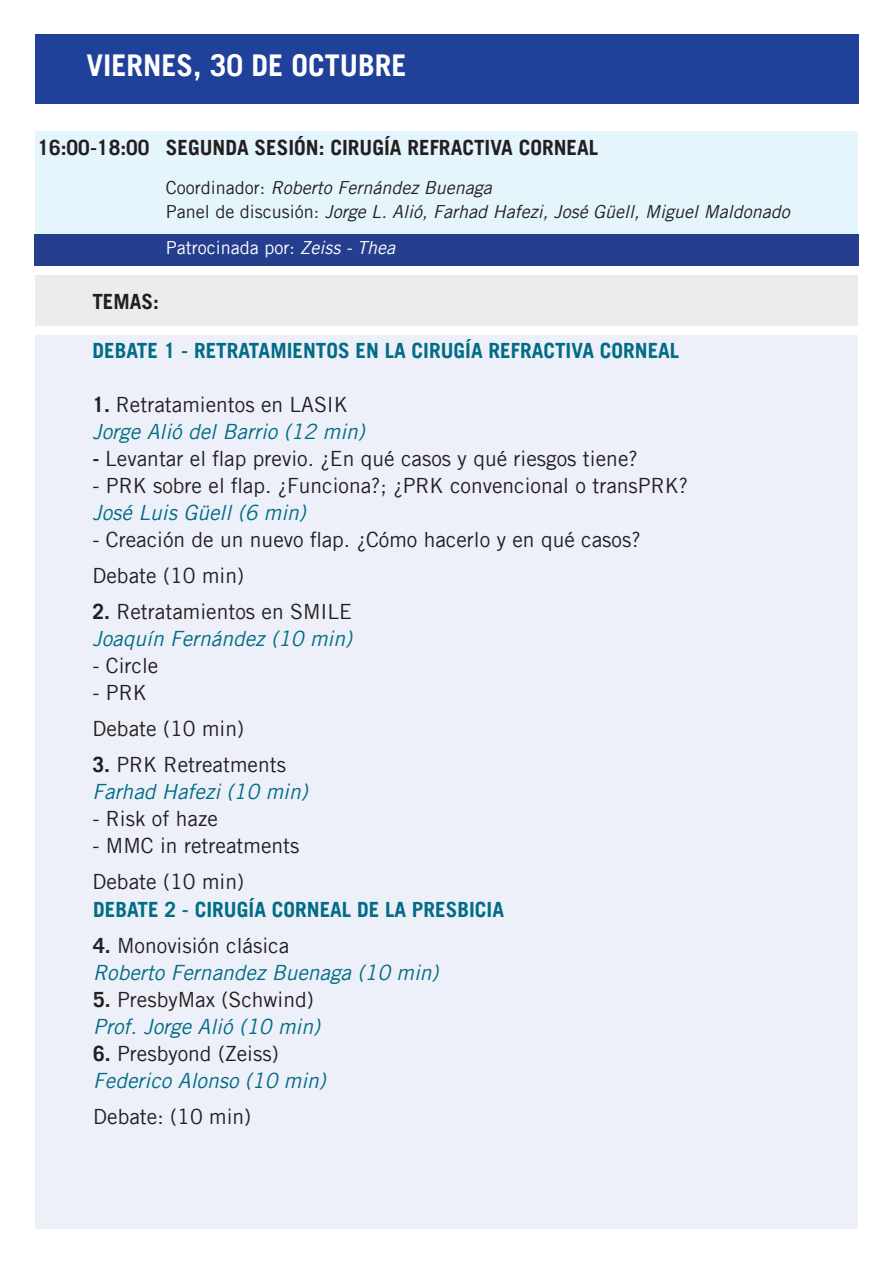
<style>
.page{position:relative;width:893px;height:1263px;background:#fff}
.page>*{position:absolute;margin:0;border:0;box-sizing:border-box;transform-origin:0 0}
.t1{font:700 30px "Trade Gothic LT";color:#fff}
.t2{font:21px/27px "Trade Gothic LT";color:#231f20}
.t3{font:italic 21px/27px "Trade Gothic LT";color:#006c85}
.t4{font:700 21px "Trade Gothic LT";color:#006c85}
.t5{font:700 21px "Trade Gothic LT";color:#231f20}
.t6{font:italic 18px "Trade Gothic LT";color:#231f20}
.t7{font:18px "Trade Gothic LT";color:#fff}
.s1{font-style:normal}
.s2{font-style:italic}
.s3{font-weight:700;font-style:normal;color:#231f20}
.s4{font-style:normal;color:#231f20}
.s5{font-weight:700}
.s6{font-style:italic;color:#006c85}
</style>
<div class="page">
<div style="left:35px;top:35px;width:824px;height:69px;background:#20419a"></div>
<div style="left:35px;top:131px;width:823px;height:135px;background:#e5f5fc"></div>
<div style="left:34px;top:234px;width:825px;height:32px;background:#253f8e"></div>
<div style="left:35px;top:276px;width:823px;height:50px;background:#ececec"></div>
<div style="left:35px;top:335px;width:823px;height:894px;background:#eef0f9"></div>
<p class="t1" style="left:86px;top:47px;width:322px">VIERNES, 30 DE OCTUBRE</p>
<p class="t5" style="left:37px;top:135px;width:114px">16:00-18:00</p>
<p class="t5" style="left:166px;top:135px;width:434px">SEGUNDA SESIÓN: CIRUGÍA REFRACTIVA CORNEAL</p>
<p class="t6" style="left:166px;top:177px;width:328px"><span class="s1">Coordinador:</span> Roberto Fernández Buenaga</p>
<p class="t6" style="left:166px;top:201px;width:625px"><span class="s1">Panel de discusión:</span> Jorge L. Alió, Farhad Hafezi, José Güell, Miguel Maldonado</p>
<p class="t7" style="left:166px;top:237px;width:231px">Patrocinada por: <span class="s2">Zeiss - Thea</span></p>
<p class="t5" style="left:92px;top:289px;width:68px">TEMAS:</p>
<p class="t4" style="left:92px;top:337px;width:588px">DEBATE 1 - RETRATAMIENTOS EN LA CIRUGÍA REFRACTIVA CORNEAL</p>
<p class="t3" style="left:92px;top:391px;width:274px"><span class="s3">1.</span> <span class="s4">Retratamientos en LASIK<br></span>Jorge Alió del Barrio (12 min)</p>
<p class="t2" style="left:92px;top:445px;width:547px"><span class="s5">-</span> Levantar el flap previo. ¿En qué casos y qué riesgos tiene?</p>
<p class="t2" style="left:92px;top:472px;width:597px">- PRK sobre el flap. ¿Funciona?; ¿PRK convencional o transPRK?<br><span class="s6">José Luis Güell (6 min)</span></p>
<p class="t2" style="left:92px;top:521px;width:550px;line-height:36px">- Creación de un nuevo flap. ¿Cómo hacerlo y en qué casos?<br>Debate (10 min)</p>
<p class="t3" style="left:92px;top:598px;width:261px"><span class="s3">2.</span> <span class="s4">Retratamientos en SMILE<br></span>Joaquín Fernández (10 min)</p>
<p class="t2" style="left:92px;top:652px;width:67px">- Circle</p>
<p class="t2" style="left:92px;top:679px;width:56px">- PRK</p>
<p class="t2" style="left:92px;top:715px;width:153px">Debate (10 min)</p>
<p class="t3" style="left:92px;top:751px;width:217px"><span class="s3">3.</span> <span class="s4">PRK Retreatments<br></span>Farhad Hafezi (10 min)</p>
<p class="t2" style="left:92px;top:805px;width:127px">- Risk of haze</p>
<p class="t2" style="left:92px;top:832px;width:208px">- MMC in retreatments</p>
<p class="t2" style="left:92px;top:868px;width:153px">Debate (10 min)</p>
<p class="t4" style="left:93px;top:896px;width:412px">DEBATE 2 - CIRUGÍA CORNEAL DE LA PRESBICIA</p>
<p class="t3" style="left:93px;top:931px;width:347px"><span class="s3">4.</span> <span class="s4">Monovisión clásica<br></span>Roberto Fernandez Buenaga (10 min)</p>
<p class="t3" style="left:93px;top:985px;width:228px"><span class="s3">5.</span> <span class="s4">PresbyMax (Schwind)<br></span>Prof. Jorge Alió (10 min)</p>
<p class="t3" style="left:93px;top:1039px;width:234px"><span class="s3">6.</span> <span class="s4">Presbyond (Zeiss)<br></span>Federico Alonso (10 min)</p>
<p class="t2" style="left:93px;top:1102px;width:160px">Debate: (10 min)</p>
</div>
